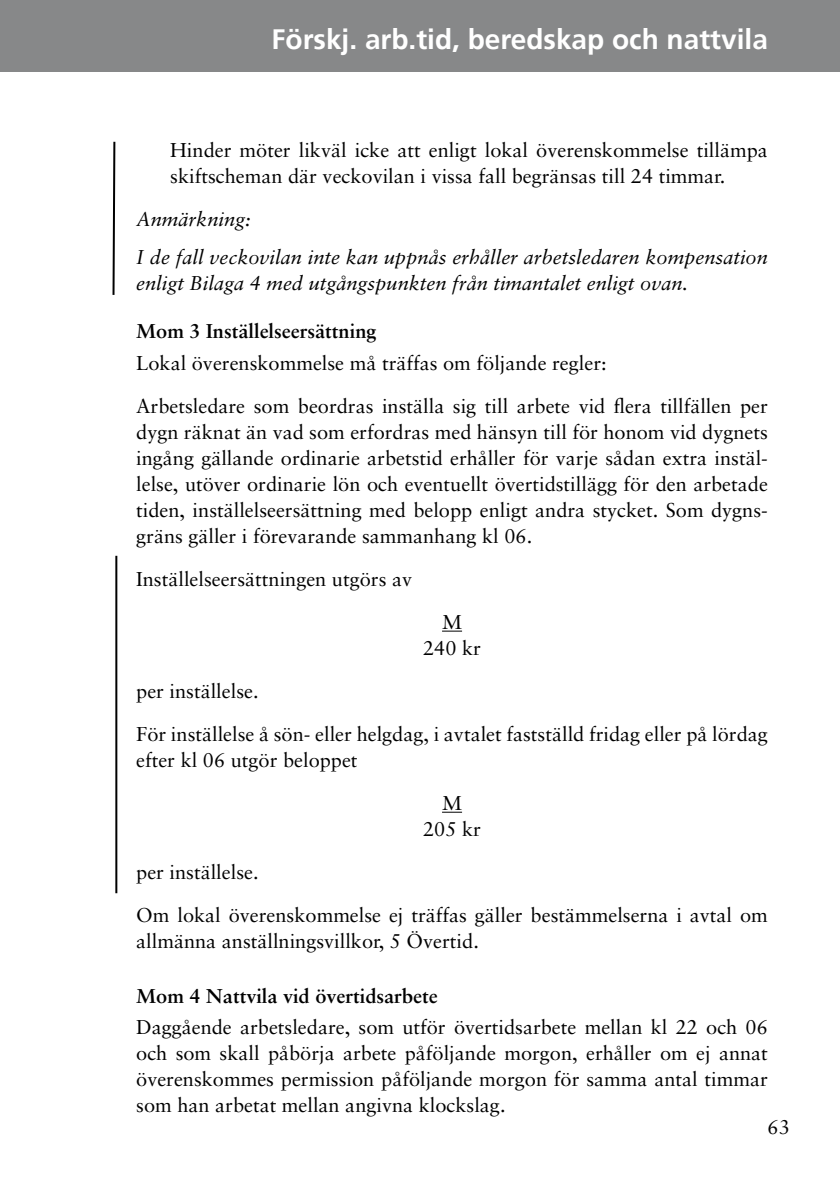
<style>
.page{position:relative;width:840px;height:1191px;background:#fff}
.page>*{position:absolute;margin:0;border:0;box-sizing:border-box;transform-origin:0 0}
.t1{font:700 28px "Frutiger";color:#fff}
.t2{font:20px/26px "Sabon";color:#000}
.t3{font:italic 20px/37.4px "Sabon";color:#000}
.t4{font:700 20px "Sabon";color:#000}
</style>
<div class="page">
<div style="left:0;top:0;width:839px;height:72px;background:#878889"></div>
<svg style="left:442px;top:630px;width:20px;height:1px"></svg>
<svg style="left:442px;top:811px;width:20px;height:1px"></svg>
<svg style="left:112px;top:141px;width:4px;height:154px"></svg>
<hr style="left:115px;top:556px;width:2px;height:337px;background:#000">
<h1 class="t1" style="left:271px;top:22px;width:497px">Förskj. arb.tid, beredskap och nattvila</h1>
<p class="t2" style="left:170px;top:137px;width:599px">Hinder möter likväl icke att enligt lokal överenskommelse tillämpa skiftscheman där veckovilan i vissa fall begränsas till 24 timmar.</p>
<p class="t3" style="left:136px;top:200px;width:632px">Anmärkning:<br>I de fall veckovilan inte kan uppnås erhåller arbetsledaren kompensation</p>
<p class="t3" style="left:136px;top:264px;width:553px">enligt Bilaga 4 med utgångspunkten från timantalet enligt ovan.</p>
<p class="t4" style="left:136px;top:319px;width:242px">Mom 3 Inställelseersättning</p>
<p class="t2" style="left:136px;top:341px;width:632px;line-height:43px">Lokal överenskommelse må träffas om följande regler:<br>Arbetsledare som beordras inställa sig till arbete vid flera tillfällen per</p>
<p class="t2" style="left:136px;top:419px;width:632px;text-align:justify">dygn räknat än vad som erfordras med hänsyn till för honom vid dygnets ingång gällande ordinarie arbetstid erhåller för varje sådan extra instäl&shy;lelse, utöver ordinarie lön och eventuellt övertidstillägg för den arbetade tiden, inställelseersättning med belopp enligt andra stycket. Som dygns&shy;gräns gäller i förevarande sammanhang kl 06.</p>
<p class="t2" style="left:136px;top:566px;width:277px">Inställelseersättningen utgörs av</p>
<p class="t2" style="left:423px;top:609px;width:59px;text-align:center">M<br>240 kr</p>
<p class="t2" style="left:136px;top:669px;width:632px;line-height:43px">per inställelse.<br>För in-ställelse å sön- eller helgdag, i avtalet fastställd fridag eller på lördag</p>
<p class="t2" style="left:136px;top:747px;width:223px">efter kl 06 utgör beloppet</p>
<p class="t2" style="left:423px;top:790px;width:59px;text-align:center">M<br>205 kr</p>
<p class="t2" style="left:136px;top:850px;width:632px;line-height:43px">per inställelse.<br>Om lokal överenskommelse ej träffas gäller bestämmelserna i avtal om</p>
<p class="t2" style="left:136px;top:928px;width:344px">allmänna anställningsvillkor, 5 Övertid.</p>
<p class="t4" style="left:136px;top:983px;width:303px">Mom 4 Nattvila vid övertidsarbete</p>
<p class="t2" style="left:136px;top:1014px;width:633px;text-align:justify">Daggående arbetsledare, som utför övertidsarbete mellan kl 22 och 06 och som skall påbörja arbete påföljande morgon, erhåller om ej annat överens-kommes permission påföljande morgon för samma antal timmar som han arbetat mellan angivna klockslag.</p>
<p class="t2" style="left:767px;top:1114px;width:11px">63</p>
</div>
